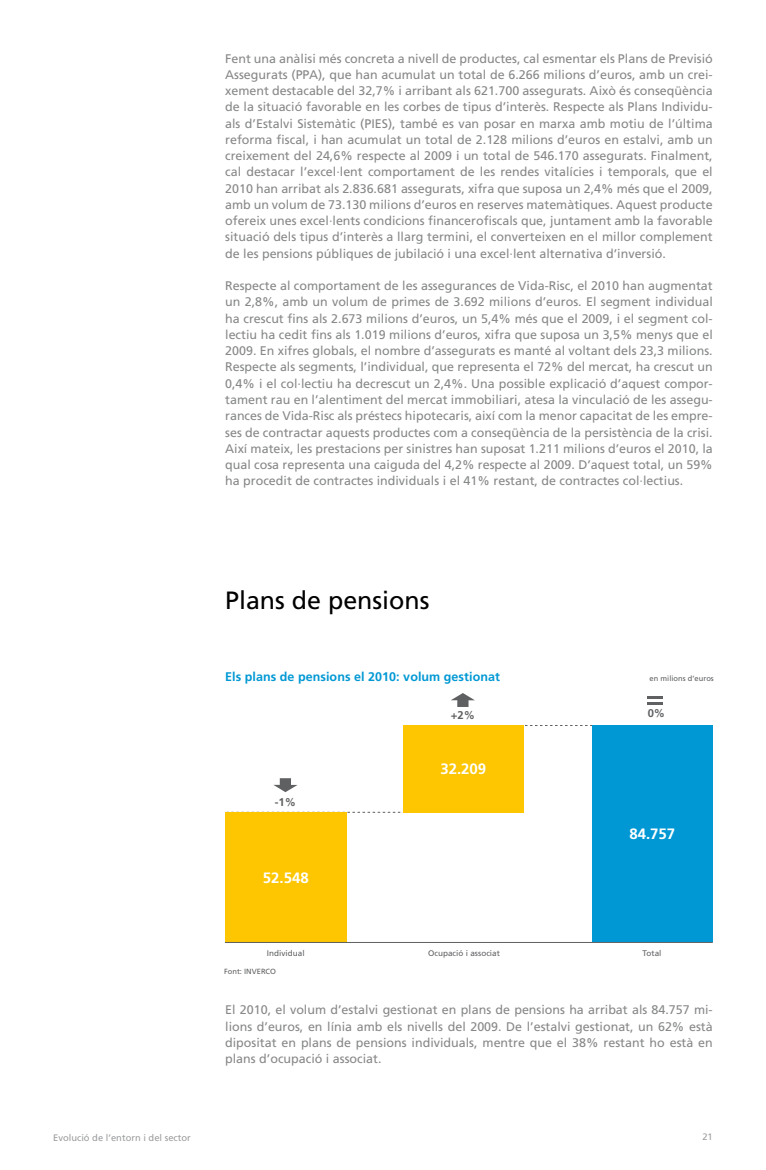
<style>
.page{position:relative;width:766px;height:1170px;background:#fff}
.page>*{position:absolute;margin:0;border:0;box-sizing:border-box;transform-origin:0 0}
.t1{font:25px "Frutiger LT Std";color:#000}
.t2{font:700 15px "Frutiger LT Std";color:#fff}
.t3{font:12.5px/16.2px "Frutiger LT Std";color:#878889;text-align:justify}
.t4{font:700 12.5px "Frutiger LT Std";letter-spacing:.005em;color:#0098d4}
.t5{font:700 11.25px "Frutiger LT Std";color:#5f6062}
.t6{font:9.38px "Frutiger LT Std";color:#9c9d9f}
.t7{font:8.12px "Frutiger LT Std";letter-spacing:.005em;color:#5f6062}
.t8{font:7.5px "Frutiger LT Std";letter-spacing:.005em;color:#5f6062}
</style>
<div class="page">
<svg style="left:523px;top:725px;width:68px;height:1px"></svg>
<svg style="left:346px;top:812px;width:175px;height:1px"></svg>
<div style="left:225px;top:811px;width:121px;height:131px;background:#fdc600"></div>
<svg style="left:273px;top:778px;width:24px;height:14px"></svg>
<hr style="left:225px;top:942px;width:487px;height:1px;background:#5f6062">
<div style="left:402px;top:724px;width:121px;height:88px;background:#fdc600"></div>
<svg style="left:451px;top:693px;width:24px;height:14px"></svg>
<svg style="left:647px;top:696px;width:16px;height:8px"></svg>
<div style="left:591px;top:725px;width:121px;height:217px;background:#0098d4"></div>
<p class="t3" style="left:225px;top:50px;width:489px">Fent una anàlisi més concreta a nivell de productes, cal esmentar els Plans de Previsió Assegurats (PPA), que han acumulat un total de 6.266 milions d’euros, amb un crei&shy;xement destacable del 32,7% i arribant als 621.700 assegurats. Això és conseqüència de la situació favorable en les corbes de tipus d’interès. Respecte als Plans Individu&shy;als d’Estalvi Sistemàtic (PIES), també es van posar en marxa amb motiu de l’última reforma fiscal, i han acumulat un total de 2.128 milions d’euros en estalvi, amb un creixement del 24,6% respecte al 2009 i un total de 546.170 assegurats. Finalment, cal destacar l’excel·lent comportament de les rendes vitalícies i temporals, que el 2010 han arribat als 2.836.681 assegurats, xifra que suposa un 2,4% més que el 2009, amb un volum de 73.130 milions d’euros en reserves matemàtiques. Aquest producte ofereix unes excel·lents condicions financerofiscals que, juntament amb la favorable situació dels tipus d’interès a llarg termini, el converteixen en el millor complement de les pensions públiques de jubilació i una excel·lent alternativa d’inversió.</p>
<p class="t3" style="left:225px;top:278px;width:489px">Respecte al comportament de les assegurances de Vida-Risc, el 2010 han augmentat un 2,8%, amb un volum de primes de 3.692 milions d’euros. El segment individual ha crescut fins als 2.673 milions d’euros, un 5,4% més que el 2009, i el segment col· lectiu ha cedit fins als 1.019 milions d’euros, xifra que suposa un 3,5% menys que el 2009. En xifres globals, el nombre d’assegurats es manté al voltant dels 23,3 milions.<br>Respecte als segments, l’individual, que representa el 72% del mercat, ha crescut un 0,4% i el col·lectiu ha decrescut un 2,4%. Una possible explicació d’aquest compor&shy;tament rau en l’alentiment del mercat immobiliari, atesa la vinculació de les assegu&shy;rances de Vida-Risc als préstecs hipotecaris, així com la menor capacitat de les empre&shy;ses de contractar aquests productes com a conseqüència de la persistència de la crisi.<br>Així mateix, les prestacions per sinistres han suposat 1.211 milions d’euros el 2010, la qual cosa representa una caiguda del 4,2% respecte al 2009. D’aquest total, un 59% ha procedit de contractes individuals i el 41% restant, de contractes col·lectius.</p>
<h1 class="t1" style="left:225px;top:585px;width:206px">Plans de pensions</h1>
<p class="t4" style="left:225px;top:669px;width:276px">Els plans de pensions el 2010: volum gestionat</p>
<p class="t8" style="left:649px;top:673px;width:66px">en milions d’euros</p>
<p class="t5" style="left:450px;top:708px;width:26px">+2%</p>
<p class="t5" style="left:275px;top:795px;width:23px">-1%</p>
<p class="t2" style="left:263px;top:868px;width:47px">52.548</p>
<p class="t2" style="left:440px;top:760px;width:47px">32.209</p>
<p class="t7" style="left:267px;top:948px;width:39px">Individual</p>
<p class="t7" style="left:428px;top:948px;width:73px">Ocupació i associat</p>
<p class="t8" style="left:224px;top:966px;width:39px">Font: Inverco</p>
<p class="t5" style="left:647px;top:707px;width:19px">0%</p>
<p class="t2" style="left:629px;top:824px;width:47px">84.757</p>
<p class="t7" style="left:642px;top:948px;width:20px">Total</p>
<p class="t3" style="left:225px;top:1001px;width:489px">El 2010, el volum d’estalvi gestionat en plans de pensions ha arribat als 84.757 mi&shy;lions d’euros, en línia amb els nivells del 2009. De l’estalvi gestionat, un 62% està dipositat en plans de pensions individuals, mentre que el 38% restant ho està en plans d’ocupació i associat.</p>
<p class="t6" style="left:53px;top:1132px;width:139px">Evolució de l’entorn i del sector</p>
<p class="t6" style="left:702px;top:1131px;width:12px">21</p>
</div>
